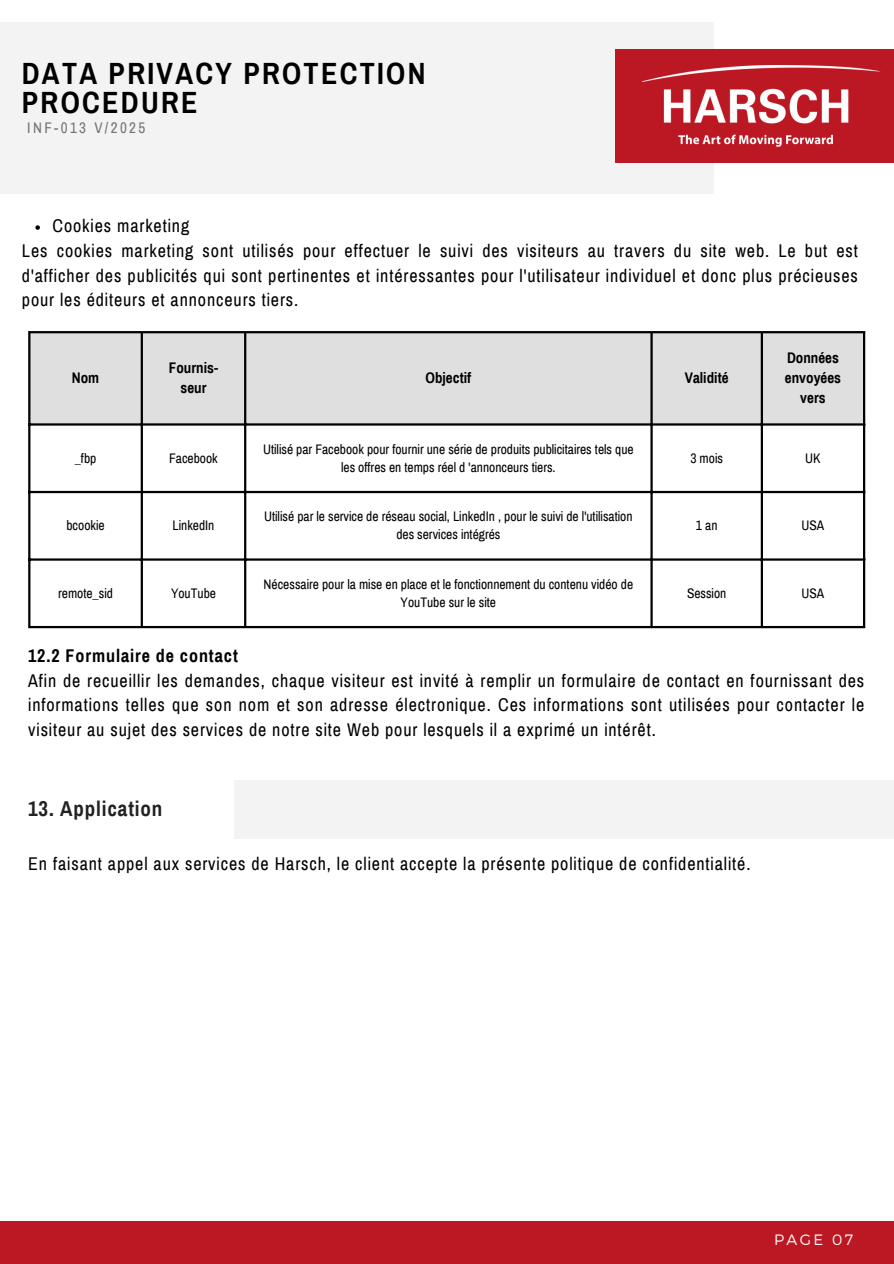
<style>
.page{position:relative;width:894px;height:1264px;background:#fff}
.page>*{position:absolute;margin:0;border:0;box-sizing:border-box;transform-origin:0 0}
.t1{font:700 30px/29.2px "Archivo Narrow";letter-spacing:.075em;color:#000}
.t2{font:700 21px "Archivo Narrow";letter-spacing:.04em;color:#222}
.t3{font:18px/24.8px "Archivo Narrow";letter-spacing:.05em;color:#000;text-align:justify}
.t4{font:700 15px/20.2px "Archivo Narrow";color:#000;text-align:center}
.t5{font:15px "Archivo Narrow";letter-spacing:.16em;color:#737373}
.t6{font:300 15px "Montserrat";letter-spacing:.16em;color:#fff}
.t7{font:13.5px/18px "Archivo Narrow";color:#000;text-align:center}
.s1{font-weight:700}
</style>
<div class="page">
<div style="left:0;top:1221px;width:893px;height:42px;background:#bc1823"></div>
<div style="left:0;top:22px;width:713px;height:171px;background:#f3f3f3"></div>
<div style="left:615px;top:49px;width:278px;height:114px;background:#bc1823"></div>
<img style="left:642px;top:66px;width:238px;height:81px">
<svg style="left:35px;top:225px;width:5px;height:5px"></svg>
<div style="left:30px;top:333px;width:832px;height:90px;background:#dfdfdf"></div>
<hr style="left:28px;top:333px;width:2px;height:293px;background:#000">
<hr style="left:141px;top:333px;width:2px;height:293px;background:#000">
<hr style="left:244px;top:333px;width:2px;height:293px;background:#000">
<hr style="left:650px;top:333px;width:2px;height:293px;background:#000">
<hr style="left:760px;top:333px;width:2px;height:293px;background:#000">
<hr style="left:862px;top:333px;width:3px;height:293px;background:#000">
<hr style="left:28px;top:331px;width:837px;height:2px;background:#000">
<hr style="left:28px;top:423px;width:837px;height:2px;background:#000">
<hr style="left:28px;top:491px;width:837px;height:2px;background:#000">
<hr style="left:28px;top:558px;width:837px;height:2px;background:#000">
<hr style="left:28px;top:626px;width:837px;height:2px;background:#000">
<div style="left:235px;top:780px;width:658px;height:58px;background:#f3f3f3"></div>
<p class="t1" style="left:22px;top:59px;width:405px">DATA PRIVACY PROTECTION<br>PROCEDURE</p>
<h3 class="t5" style="left:27px;top:120px;width:120px">INF-013 V/2025</h3>
<p class="t3" style="left:52px;top:214px;width:138px">Cookies marketing</p>
<p class="t3" style="left:22px;top:238px;width:837px">Les cookies marketing sont utilisés pour effectuer le suivi des visiteurs au travers du site web. Le but est d'afficher des publicités qui sont pertinentes et intéressantes pour l'utilisateur individuel et donc plus précieuses pour les éditeurs et annonceurs tiers.</p>
<h1 class="t4" style="left:72px;top:368px;width:29px">Nom</h1>
<p class="t4" style="left:169px;top:357px;width:51px">Fournis&shy;seur</p>
<p class="t4" style="left:425px;top:368px;width:47px">Objectif</p>
<h3 class="t4" style="left:684px;top:368px;width:45px">Validité</h3>
<p class="t4" style="left:784px;top:347px;width:58px">Données envoyées vers</p>
<p class="t7" style="left:75px;top:449px;width:23px">_fbp</p>
<p class="t7" style="left:169px;top:449px;width:50px">Facebook</p>
<p class="t7" style="left:263px;top:440px;width:372px">Utilisé par Facebook pour fournir une série de produits publicitaires tels que les offres en temps réel d 'annonceurs tiers.</p>
<p class="t7" style="left:690px;top:449px;width:34px">3 mois</p>
<p class="t7" style="left:805px;top:449px;width:17px">UK</p>
<p class="t7" style="left:66px;top:517px;width:40px">bcookie</p>
<p class="t7" style="left:172px;top:517px;width:43px">LinkedIn</p>
<p class="t7" style="left:264px;top:508px;width:370px">Utilisé par le service de réseau social, LinkedIn , pour le suivi de l'utilisation des services intégrés</p>
<p class="t7" style="left:695px;top:517px;width:23px">1 an</p>
<p class="t7" style="left:801px;top:517px;width:24px">USA</p>
<p class="t7" style="left:58px;top:584px;width:56px">remote_sid</p>
<p class="t7" style="left:171px;top:584px;width:46px">YouTube</p>
<p class="t7" style="left:263px;top:575px;width:371px">Nécessaire pour la mise en place et le fonctionnement du contenu vidéo de<br>YouTube sur le site</p>
<p class="t7" style="left:686px;top:584px;width:41px">Session</p>
<p class="t7" style="left:801px;top:584px;width:24px">USA</p>
<p class="t3" style="left:28px;top:643px;width:837px;text-align:left"><span class="s1">12.2 Formulaire de contact<br></span>Afin de recueillir les demandes, chaque visiteur est invité à remplir un formulaire de contact en fournissant des informations telles que son nom et son adresse électronique. Ces informations sont utilisées pour contacter le visiteur au sujet des services de notre site Web pour lesquels il a exprimé un intérêt.</p>
<p class="t2" style="left:28px;top:797px;width:136px">13. Application</p>
<p class="t3" style="left:28px;top:852px;width:723px">En faisant appel aux services de Harsch, le client accepte la présente politique de confidentialité.</p>
<p class="t6" style="left:774px;top:1230px;width:80px">PAGE 07</p>
</div>
